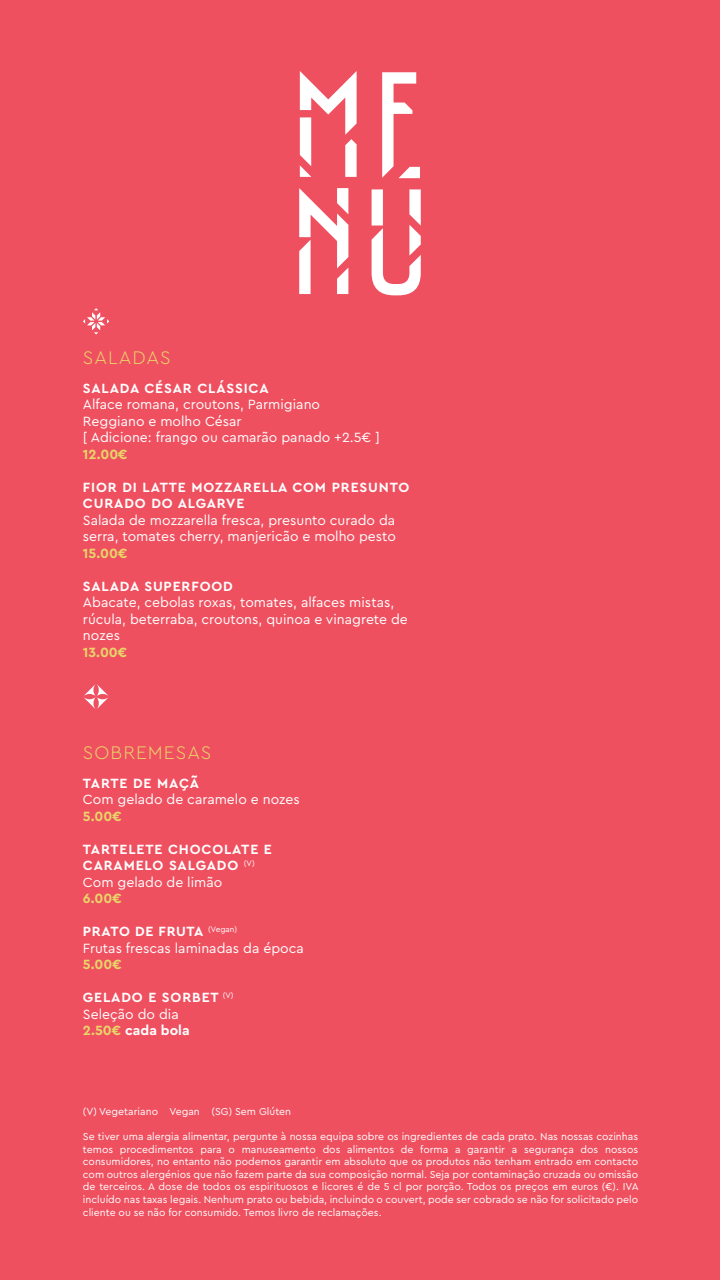
<style>
.page{position:relative;width:720px;height:1280px;background:#ef5060}
.page>*{position:absolute;margin:0;border:0;box-sizing:border-box;transform-origin:0 0}
.t1{font:300 19.1px "Cera Pro";letter-spacing:.055em;color:#e8d669}
.t2{font:14px/16.5px "Cera Pro";color:#fff}
.t3{font:700 14px/16.5px "Cera Pro";letter-spacing:.06em;color:#fff}
.t4{font:700 14px "Cera Pro";color:#e8d669}
.t5{font:10.5px/12.6px "Cera Pro";color:#fff;text-align:justify}
.s1{font-weight:400}
.s2{font-weight:700}
.s3{color:#e8d669}
</style>
<div class="page">
<svg style="left:382px;top:72px;width:38px;height:106px"></svg>
<svg style="left:372px;top:189px;width:49px;height:106px"></svg>
<svg style="left:300px;top:71px;width:57px;height:106px"></svg>
<svg style="left:299px;top:188px;width:49px;height:106px"></svg>
<svg style="left:83px;top:308px;width:26px;height:27px"></svg>
<svg style="left:84px;top:684px;width:25px;height:25px"></svg>
<svg style="left:83px;top:697px;width:13px;height:13px"></svg>
<h1 class="t1" style="left:83px;top:345px;width:89px">SALADAS</h1>
<h2 class="t3" style="left:83px;top:379px;width:187px">SALADA CÉSAR CLÁSSICA</h2>
<h2 class="t2" style="left:83px;top:396px;width:298px">Alface romana, croutons, Parmigiano<br>Reggiano e molho César<br>[ Adicione: frango ou camarão panado +2.5€ ]</h2>
<h2 class="t4" style="left:83px;top:445px;width:46px">12.00€</h2>
<h2 class="t3" style="left:83px;top:478px;width:328px">FIOR DI LATTE MOZZARELLA COM PRESUNTO<br>CURADO DO ALGARVE</h2>
<h2 class="t2" style="left:83px;top:511px;width:315px">Salada de mozzarella fresca, presunto curado da serra, tomates cherry, manjericão e molho pesto</h2>
<h2 class="t4" style="left:83px;top:544px;width:46px">15.00€</h2>
<h2 class="t3" style="left:83px;top:577px;width:151px">SALADA SUPERFOOD</h2>
<h2 class="t2" style="left:83px;top:594px;width:327px">Abacate, cebolas roxas, tomates, alfaces mistas, rúcula, beterraba, croutons, quinoa e vinagrete de nozes</h2>
<h2 class="t4" style="left:83px;top:643px;width:46px">13.00€</h2>
<h1 class="t1" style="left:83px;top:740px;width:130px">SOBREMESAS</h1>
<h2 class="t3" style="left:83px;top:774px;width:118px">TARTE DE MAÇÃ</h2>
<h2 class="t2" style="left:83px;top:791px;width:219px">Com gelado de caramelo e nozes</h2>
<h2 class="t4" style="left:83px;top:807px;width:40px">5.00€</h2>
<h2 class="t3" style="left:83px;top:840px;width:191px">TARTELETE CHOCOLATE E<br>CARAMELO SALGADO <sup>(V)<br></sup><span class="s1">Com gelado de limão</span></h2>
<h2 class="t4" style="left:83px;top:889px;width:40px">6.00€</h2>
<h2 class="t2" style="left:83px;top:923px;width:222px"><span class="s2">PRATO DE FRUTA</span> <sup>(Vegan)<br></sup>Frutas frescas laminadas da época</h2>
<h2 class="t4" style="left:83px;top:955px;width:40px">5.00€</h2>
<h2 class="t3" style="left:83px;top:989px;width:152px">GELADO E SORBET <sup>(V)<br></sup><span class="s1">Seleção do dia<br></span><span class="s3">2.50€</span> cada bola</h2>
<p class="t5" style="left:83px;top:1104px;width:210px">(V) Vegetariano Vegan (SG) Sem Glúten</p>
<p class="t5" style="left:83px;top:1130px;width:557px">Se tiver uma alergia alimentar, pergunte à nossa equipa sobre os ingredientes de cada prato. Nas nossas cozinhas temos procedimentos para o manuseamento dos alimentos de forma a garantir a segurança dos nossos consumidores, no entanto não podemos garantir em absoluto que os produtos não tenham entrado em contacto com outros alergénios que não fazem parte da sua composição normal. Seja por contaminação cruzada ou omissão de terceiros. A dose de todos os espirituosos e licores é de 5 cl por porção. Todos os preços em euros (€). IVA incluído nas taxas legais. Nenhum prato ou bebida, incluindo o couvert, pode ser cobrado se não for solicitado pelo cliente ou se não for consumido. Temos livro de reclamações.</p>
</div>
